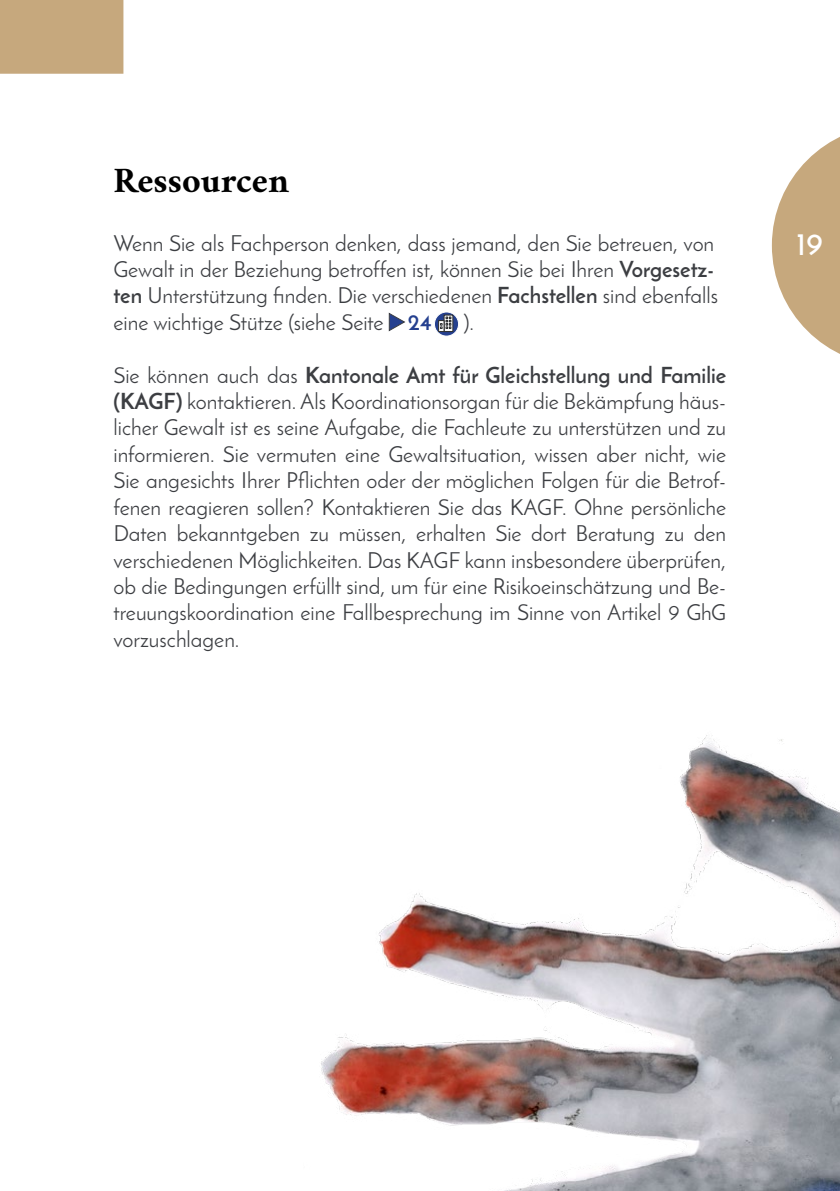
<style>
.page{position:relative;width:840px;height:1191px;background:#fff}
.page>*{position:absolute;margin:0;border:0;box-sizing:border-box;transform-origin:0 0}
.sous-titre{font:700 36px "Amiri";color:#000}
.t1{font:600 32px "Josefin Sans";color:#fff}
.texte_base_2{font:22px/26.4px "Josefin Sans";color:#3c3e42}
.s1{font-weight:700}
.s2{font-weight:700;color:#25408f}
</style>
<div class="page">
<svg style="left:771px;top:137px;width:68px;height:217px"></svg>
<div style="left:0;top:0;width:123px;height:74px;background:#c6a87d"></div>
<svg style="left:388px;top:313px;width:16px;height:18px"></svg>
<svg style="left:434px;top:312px;width:24px;height:24px"></svg>
<div style="left:434px;top:312px;width:24px;height:24px;border:1px solid #fff;border-radius:50%"></div>
<svg style="left:445px;top:316px;width:6px;height:14px"></svg>
<div style="left:443px;top:314px;width:10px;height:18px;border:1px solid #303234"></div>
<div style="left:438px;top:320px;width:6px;height:11px;background:#fff"></div>
<div style="left:438px;top:320px;width:6px;height:12px;border:1px solid #303234"></div>
<svg style="left:440px;top:317px;width:11px;height:12px"></svg>
<img style="left:321px;top:735px;width:518px;height:456px">
<p class="sous-titre" style="left:113px;top:159px;width:177px">Ressourcen</p>
<p class="texte_base_2" style="left:113px;top:229px;width:606px">Wenn Sie als Fachperson denken, dass jemand, den Sie betreuen, von Gewalt in der Beziehung betroffen ist, können Sie bei Ihren <span class="s1">Vorgesetz&shy;ten</span> Unterstützung finden. Die verschiedenen <span class="s1">Fachstellen</span> sind ebenfalls eine wichtige Stütze (siehe Seite <span class="s2">24</span></p>
<p class="texte_base_2" style="left:463px;top:309px;width:12px">).</p>
<p class="texte_base_2" style="left:113px;top:361px;width:614px;text-align:justify">Sie können auch das <span class="s1">Kantonale Amt für Gleichstellung und Familie (KAGF)</span> kontaktieren. Als Koordinationsorgan für die Bekämpfung häus&shy;licher Gewalt ist es seine Aufgabe, die Fachleute zu unterstützen und zu informieren. Sie vermuten eine Gewaltsituation, wissen aber nicht, wie Sie angesichts Ihrer Pflichten oder der möglichen Folgen für die Betrof&shy;fenen reagieren sollen? Kontaktieren Sie das KAGF. Ohne persönliche Daten bekanntgeben zu müssen, erhalten Sie dort Beratung zu den verschiedenen Möglichkeiten. Das KAGF kann insbesondere überprüfen, ob die Bedingungen erfüllt sind, um für eine Risikoeinschätzung und Be&shy;treuungskoordination eine Fallbesprechung im Sinne von Artikel 9 GhG vorzuschlagen.</p>
<h2 class="t1" style="left:796px;top:224px;width:28px">19</h2>
</div>
